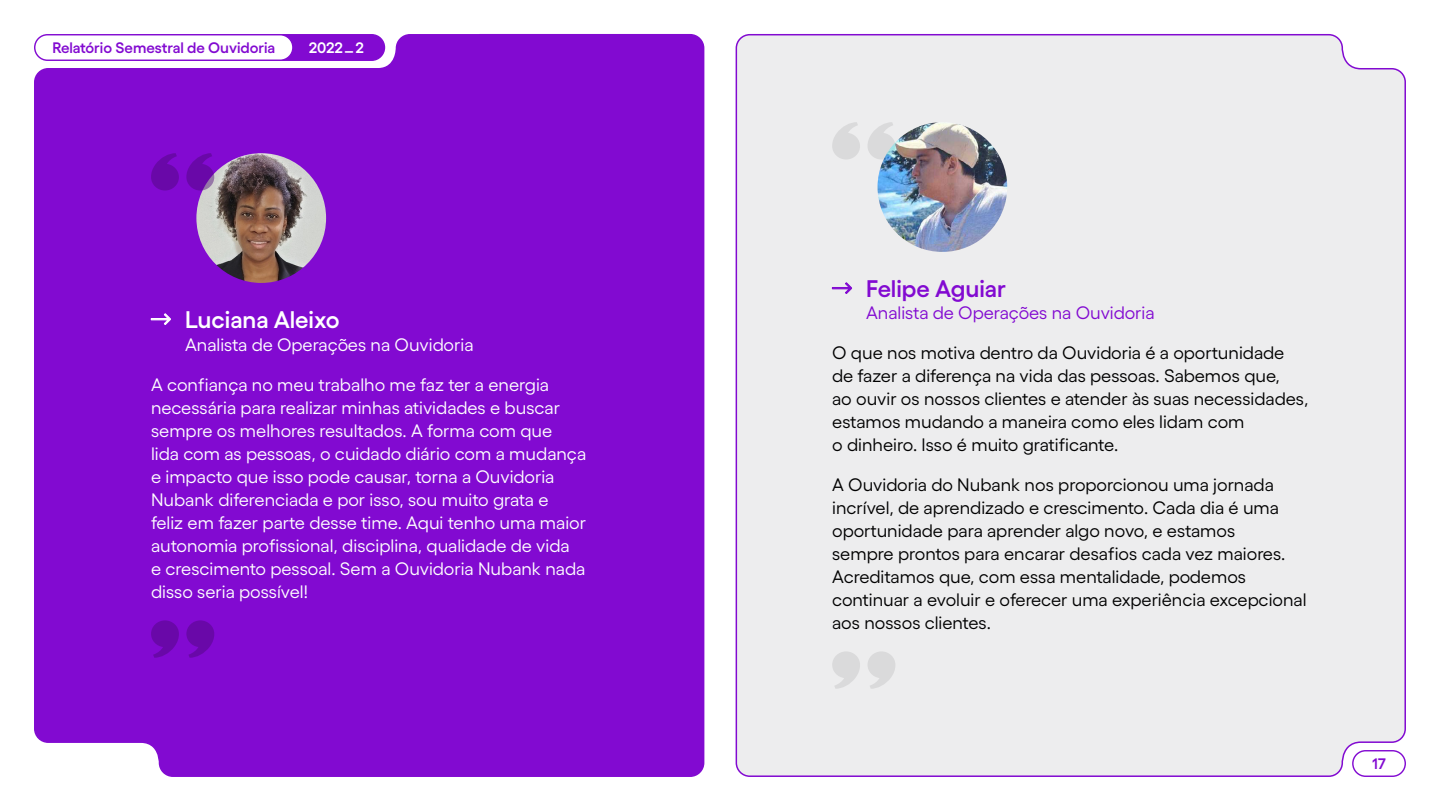
<style>
.page{position:relative;width:1440px;height:811px;background:#fff}
.page>*{position:absolute;margin:0;border:0;box-sizing:border-box;transform-origin:0 0}
.t1{font:600 24px "Gellix";color:#fff}
.t2{font:600 24px "Gellix";color:#820ad1}
.t3{font:18px/23px "Gellix";color:#000}
.t4{font:18px/23px "Gellix";color:#fff}
.t5{font:18px "Gellix";color:#820ad1}
.t6{font:600 15.2px "Gellix";color:#820ad1}
.t7{font:600 15.2px "Gellix";color:#fff}
</style>
<div class="page">
<div style="left:34px;top:34px;width:671px;height:743px;background:#820ad1"></div>
<div style="left:735px;top:34px;width:671px;height:743px;background:#ededee"></div>
<div style="left:126px;top:35px;width:258px;height:25px;background:#820ad1;border-radius:13px"></div>
<div style="left:126px;top:34px;width:259px;height:27px;border:1px solid #820ad1;border-radius:13px"></div>
<div style="left:35px;top:35px;width:258px;height:25px;background:#fff;border-radius:13px"></div>
<div style="left:34px;top:34px;width:260px;height:27px;border:1px solid #820ad1;border-radius:13px"></div>
<div style="left:1352px;top:750px;width:54px;height:27px;border:1px solid #820ad1;border-radius:13px"></div>
<svg style="left:151px;top:313px;width:20px;height:12px"></svg>
<svg style="left:186px;top:620px;width:28px;height:38px"></svg>
<svg style="left:151px;top:620px;width:28px;height:38px"></svg>
<img style="left:196px;top:153px;width:130px;height:130px;border-radius:65px">
<svg style="left:151px;top:153px;width:28px;height:37px"></svg>
<svg style="left:186px;top:153px;width:28px;height:37px"></svg>
<svg style="left:832px;top:282px;width:20px;height:12px"></svg>
<svg style="left:868px;top:651px;width:27px;height:38px"></svg>
<svg style="left:832px;top:651px;width:28px;height:38px"></svg>
<img style="left:878px;top:122px;width:129px;height:130px;border-radius:65px">
<svg style="left:832px;top:122px;width:28px;height:37px"></svg>
<svg style="left:868px;top:122px;width:27px;height:37px"></svg>
<p class="t6" style="left:52px;top:35px;width:224px">Relatório Semestral de Ouvidoria</p>
<p class="t7" style="left:309px;top:35px;width:57px">2022 _ 2</p>
<h1 class="t1" style="left:185px;top:300px;width:156px">Luciana Aleixo</h1>
<p class="t4" style="left:185px;top:331px;width:290px">Analista de Operações na Ouvidoria</p>
<p class="t4" style="left:151px;top:371px;width:437px">A confiança no meu trabalho me faz ter a energia necessária para realizar minhas atividades e buscar sempre os melhores resultados. A forma com que<br>lida com as pessoas, o cuidado diário com a mudança e impacto que isso pode causar, torna a Ouvidoria Nubank diferenciada e por isso, sou muito grata e<br>feliz em fazer parte desse time. Aqui tenho uma maior autonomia profissional, disciplina, qualidade de vida<br>e crescimento pessoal. Sem a Ouvidoria Nubank nada disso seria possível!</p>
<h1 class="t2" style="left:866px;top:269px;width:141px">Felipe Aguiar</h1>
<p class="t5" style="left:866px;top:298px;width:290px">Analista de Operações na Ouvidoria</p>
<p class="t3" style="left:832px;top:339px;width:478px">O que nos motiva dentro da Ouvidoria é a oportunidade de fazer a diferença na vida das pessoas. Sabemos que,<br>ao ouvir os nossos clientes e atender às suas necessidades, estamos mudando a maneira como eles lidam com<br>o dinheiro. Isso é muito gratificante.</p>
<p class="t3" style="left:832px;top:471px;width:476px">A Ouvidoria do Nubank nos proporcionou uma jornada incrível, de aprendizado e crescimento. Cada dia é uma oportunidade para aprender algo novo, e estamos<br>sempre prontos para encarar desafios cada vez maiores.<br>Acreditamos que, com essa mentalidade, podemos continuar a evoluir e oferecer uma experiência excepcional aos nossos clientes.</p>
<p class="t6" style="left:1372px;top:751px;width:15px">17</p>
</div>
